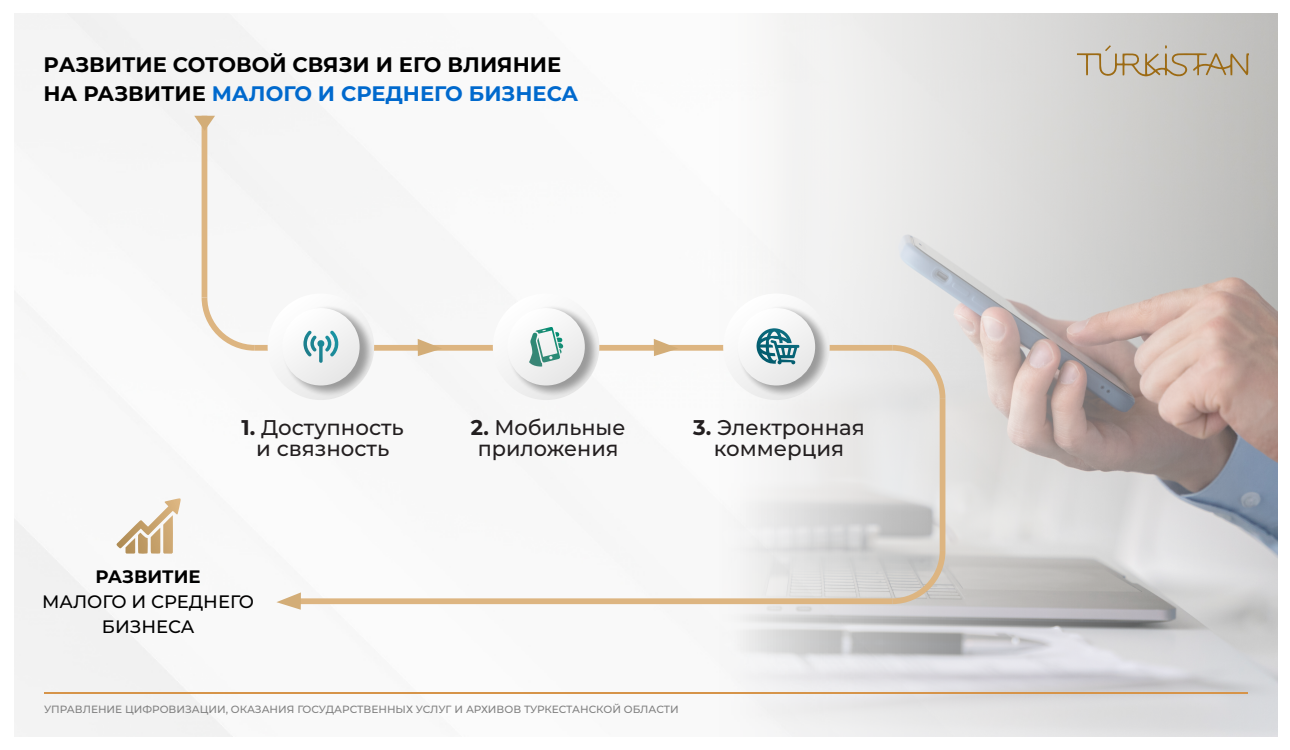
<style>
.page{position:relative;width:1290px;height:750px;background:#fff}
.page>*{position:absolute;margin:0;border:0;box-sizing:border-box;transform-origin:0 0}
.t1{font:500 21.3px/21.8px "Montserrat";color:#231f20;text-align:center}
.t2{font:700 21px/29px "Montserrat";color:#000}
.t3{font:500 18px/24.8px "Montserrat";color:#000;text-align:center}
.t4{font:700 18px "Montserrat";color:#000}
.t5{font:500 10.5px "Montserrat";color:#808080}
.s1{color:#0069cd}
.s2{font-weight:700}
</style>
<div class="page">
<img style="left:14px;top:14px;width:396px;height:722px">
<img style="left:410px;top:14px;width:867px;height:722px">
<hr style="left:44px;top:692px;width:1204px;height:1px;background:#d69449">
<svg style="left:1077px;top:45px;width:172px;height:32px"></svg>
<div style="left:202px;top:116px;width:5px;height:181px;background:#ddb581"></div>
<svg style="left:199px;top:292px;width:62px;height:61px"></svg>
<div style="left:255px;top:345px;width:637px;height:6px;background:#ddb581"></div>
<svg style="left:886px;top:342px;width:62px;height:62px"></svg>
<div style="left:940px;top:398px;width:5px;height:153px;background:#ddb581"></div>
<svg style="left:886px;top:545px;width:62px;height:62px"></svg>
<div style="left:298px;top:598px;width:594px;height:6px;background:#ddb581"></div>
<div style="left:268px;top:293px;width:106px;height:107px;background:#fafafa;border-radius:53px"></div>
<div style="left:277px;top:301px;width:100px;height:101px;background:#000;opacity:.35"></div>
<div style="left:282px;top:308px;width:78px;height:77px;background:#f3f3f3;border-radius:50%"></div>
<div style="left:493px;top:293px;width:106px;height:107px;background:#fbfbfb;border-radius:53px"></div>
<div style="left:502px;top:301px;width:101px;height:101px;background:#000;opacity:.35"></div>
<div style="left:507px;top:308px;width:78px;height:77px;background:#f3f3f3;border-radius:50%"></div>
<div style="left:723px;top:293px;width:107px;height:107px;background:#fafafa;border-radius:53px"></div>
<div style="left:732px;top:301px;width:101px;height:101px;background:#000;opacity:.35"></div>
<div style="left:738px;top:308px;width:77px;height:77px;background:#f3f3f3;border-radius:50%"></div>
<svg style="left:194px;top:116px;width:21px;height:15px"></svg>
<svg style="left:418px;top:339px;width:24px;height:17px"></svg>
<svg style="left:654px;top:339px;width:24px;height:17px"></svg>
<svg style="left:276px;top:592px;width:25px;height:18px"></svg>
<svg style="left:116px;top:498px;width:65px;height:56px"></svg>
<svg style="left:303px;top:330px;width:36px;height:33px"></svg>
<svg style="left:529px;top:327px;width:33px;height:40px"></svg>
<svg style="left:756px;top:328px;width:43px;height:36px"></svg>
<h2 class="t2" style="left:43px;top:50px;width:536px">РАЗВИТИЕ СОТОВОЙ СВЯЗИ И ЕГО ВЛИЯНИЕ<br>НА РАЗВИТИЕ <span class="s1">МАЛОГО И СРЕДНЕГО БИЗНЕСА</span></h2>
<h1 class="t1" style="left:242px;top:416px;width:164px"><span class="s2">1.</span> Доступность и связность</h1>
<h1 class="t1" style="left:471px;top:416px;width:156px"><span class="s2">2.</span> Мобильные приложения</h1>
<h1 class="t1" style="left:693px;top:416px;width:173px"><span class="s2">3.</span> Электронная коммерция</h1>
<h3 class="t4" style="left:96px;top:565px;width:106px">РАЗВИТИЕ</h3>
<h3 class="t3" style="left:42px;top:589px;width:213px">МАЛОГО И СРЕДНЕГО<br>БИЗНЕСА</h3>
<p class="t5" style="left:44px;top:703px;width:636px">УПРАВЛЕНИЕ ЦИФРОВИЗАЦИИ, ОКАЗАНИЯ ГОСУДАРСТВЕННЫХ УСЛУГ И АРХИВОВ ТУРКЕСТАНСКОЙ ОБЛАСТИ</p>
</div>
